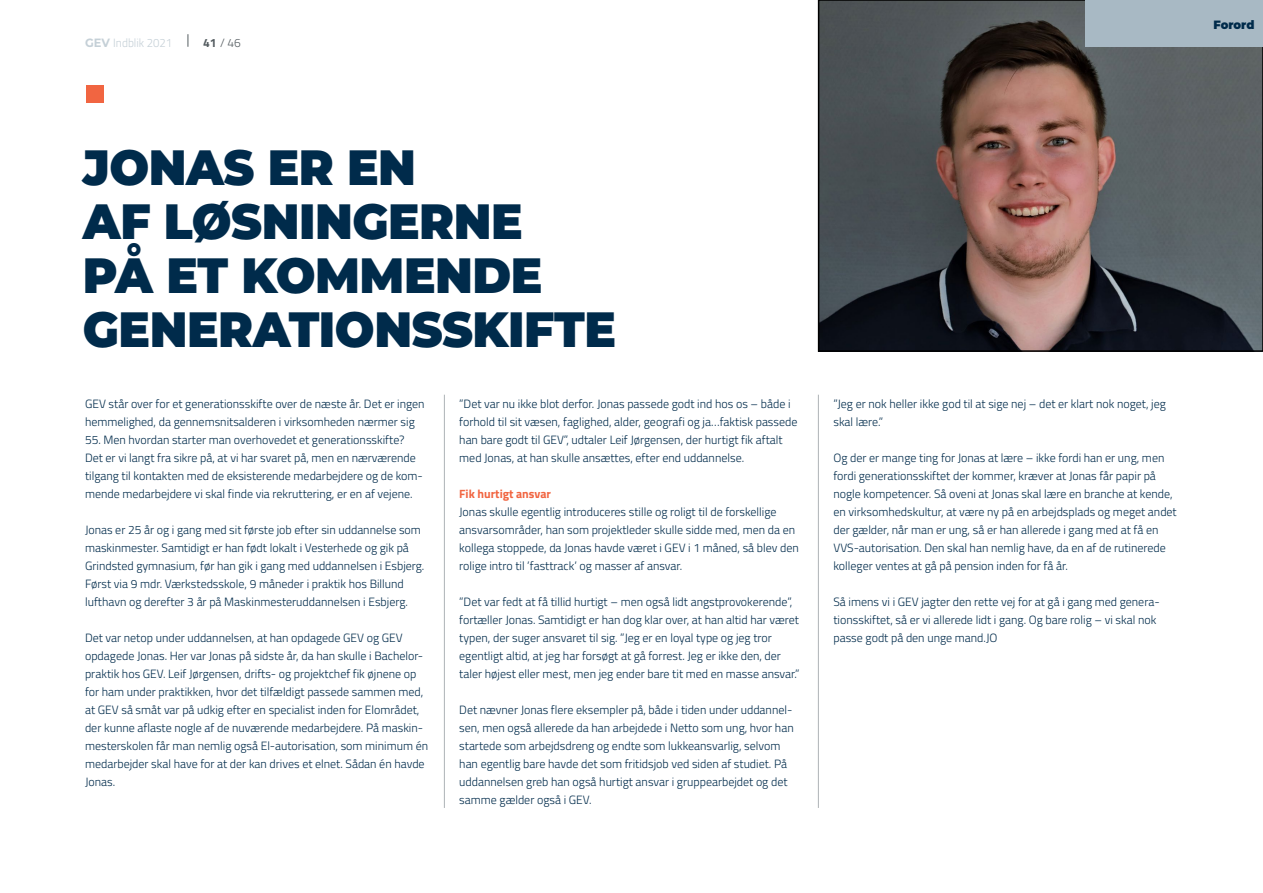
<style>
.page{position:relative;width:1263px;height:893px;background:#fff}
.page>*{position:absolute;margin:0;border:0;box-sizing:border-box;transform-origin:0 0}
.t1{font:900 49.5px/54px "Montserrat";letter-spacing:-.01em;color:#002b4b;scale:.95 1}
.t2{font:300 12px/18px "Titillium Web";color:#002b4b}
.t3{font:700 12px "Titillium Web";color:#f16541}
.t4{font:300 12px "Titillium Web";color:#c5d0d7;scale:.95 1}
.t5{font:900 12px "Montserrat";letter-spacing:-.005em;color:#002b4b;scale:.95 1}
.t6{font:300 12px "Titillium Web";color:#555d61}
.s1{font-family:"Montserrat";font-weight:700}
.s2{font-weight:700}
</style>
<div class="page">
<div style="left:86px;top:85px;width:18px;height:18px;background:#f16541"></div>
<hr style="left:444px;top:395px;width:1px;height:413px;background:#aeb3b6">
<hr style="left:818px;top:395px;width:1px;height:413px;background:#aeb3b6">
<img style="left:821px;top:3px;width:439px;height:346px">
<div style="left:818px;top:0;width:445px;height:352px;border:2px solid #000"></div>
<svg style="left:188px;top:34px;width:1px;height:13px"></svg>
<div style="left:1086px;top:0;width:177px;height:47px;background:#a8b9c4"></div>
<p class="t4" style="left:85px;top:34px;width:93px"><span class="s1">GEV</span> Indblik 2021</p>
<p class="t6" style="left:203px;top:34px;width:39px"><span class="s2">41</span> / 46</p>
<p class="t5" style="left:1213px;top:16px;width:45px">Forord</p>
<h1 class="t1" style="left:83px;top:137px;width:563px">JONAS ER EN<br>AF LØSNINGERNE<br>PÅ ET KOMMENDE<br>GENERATIONSSKIFTE</h1>
<p class="t2" style="left:85px;top:394px;width:341px">GEV står over for et generationsskifte over de næste år. Det er ingen hemmelighed, da gennemsnitsalderen i virksomheden nærmer sig</p>
<p class="t2" style="left:85px;top:430px;width:339px">55. Men hvordan starter man overhovedet et generationsskifte?<br>Det er vi langt fra sikre på, at vi har svaret på, men en nærværende tilgang til kontakten med de eksisterende medarbejdere og de kom&shy;mende medarbejdere vi skal finde via rekruttering, er en af vejene.</p>
<p class="t2" style="left:85px;top:520px;width:341px">Jonas er 25 år og i gang med sit første job efter sin uddannelse som maskinmester. Samtidigt er han født lokalt i Vesterhede og gik på Grindsted gymnasium, før han gik i gang med uddannelsen i Esbjerg.<br>Først via 9 mdr. Værkstedsskole, 9 måneder i praktik hos Billund lufthavn og derefter 3 år på Maskinmesteruddannelsen i Esbjerg.</p>
<p class="t2" style="left:85px;top:628px;width:345px">Det var netop under uddannelsen, at han opdagede GEV og GEV opdagede Jonas. Her var Jonas på sidste år, da han skulle i Bachelor&shy;praktik hos GEV. Leif Jørgensen, drifts- og projektchef fik øjnene op for ham under praktikken, hvor det tilfældigt passede sammen med, at GEV så småt var på udkig efter en specialist inden for Elområdet, der kunne aflaste nogle af de nuværende medarbejdere. På maskin&shy;mesterskolen får man nemlig også El-autorisation, som minimum én medarbejder skal have for at der kan drives et elnet. Sådan én havde Jonas.</p>
<p class="t2" style="left:459px;top:394px;width:340px">”Det var nu ikke blot derfor. Jonas passede godt ind hos os – både i forhold til sit væsen, faglighed, alder, geografi og ja…faktisk passede han bare godt til GEV”, udtaler Leif Jørgensen, der hurtigt fik aftalt med Jonas, at han skulle ansættes, efter end uddannelse.</p>
<p class="t3" style="left:459px;top:485px;width:93px">Fik hurtigt ansvar</p>
<p class="t2" style="left:459px;top:502px;width:341px">Jonas skulle egentlig introduceres stille og roligt til de forskellige ansvarsområder, han som projektleder skulle sidde med, men da en kollega stoppede, da Jonas havde været i GEV i 1 måned, så blev den rolige intro til ’fasttrack’ og masser af ansvar.</p>
<p class="t2" style="left:459px;top:592px;width:342px">”Det var fedt at få tillid hurtigt – men også lidt angstprovokerende”, fortæller Jonas. Samtidigt er han dog klar over, at han altid har været typen, der suger ansvaret til sig. ”Jeg er en loyal type og jeg tror egentligt altid, at jeg har forsøgt at gå forrest. Jeg er ikke den, der taler højest eller mest, men jeg ender bare tit med en masse ansvar.”</p>
<p class="t2" style="left:459px;top:700px;width:336px">Det nævner Jonas flere eksempler på, både i tiden under uddannel&shy;sen, men også allerede da han arbejdede i Netto som ung, hvor han startede som arbejdsdreng og endte som lukkeansvarlig, selvom han egentlig bare havde det som fritidsjob ved siden af studiet. På uddannelsen greb han også hurtigt ansvar i gruppearbejdet og det samme gælder også i GEV.</p>
<p class="t2" style="left:833px;top:394px;width:334px">”Jeg er nok heller ikke god til at sige nej – det er klart nok noget, jeg skal lære.”</p>
<p class="t2" style="left:833px;top:448px;width:345px">Og der er mange ting for Jonas at lære – ikke fordi han er ung, men fordi generationsskiftet der kommer, kræver at Jonas får papir på nogle kompetencer. Så oveni at Jonas skal lære en branche at kende, en virksomhedskultur, at være ny på en arbejdsplads og meget andet der gælder, når man er ung, så er han allerede i gang med at få en VVS-autorisation. Den skal han nemlig have, da en af de rutinerede kolleger ventes at gå på pension inden for få år.</p>
<p class="t2" style="left:833px;top:592px;width:328px">Så imens vi i GEV jagter den rette vej for at gå i gang med genera&shy;tionsskiftet, så er vi allerede lidt i gang. Og bare rolig – vi skal nok passe godt på den unge mand.JO</p>
</div>
